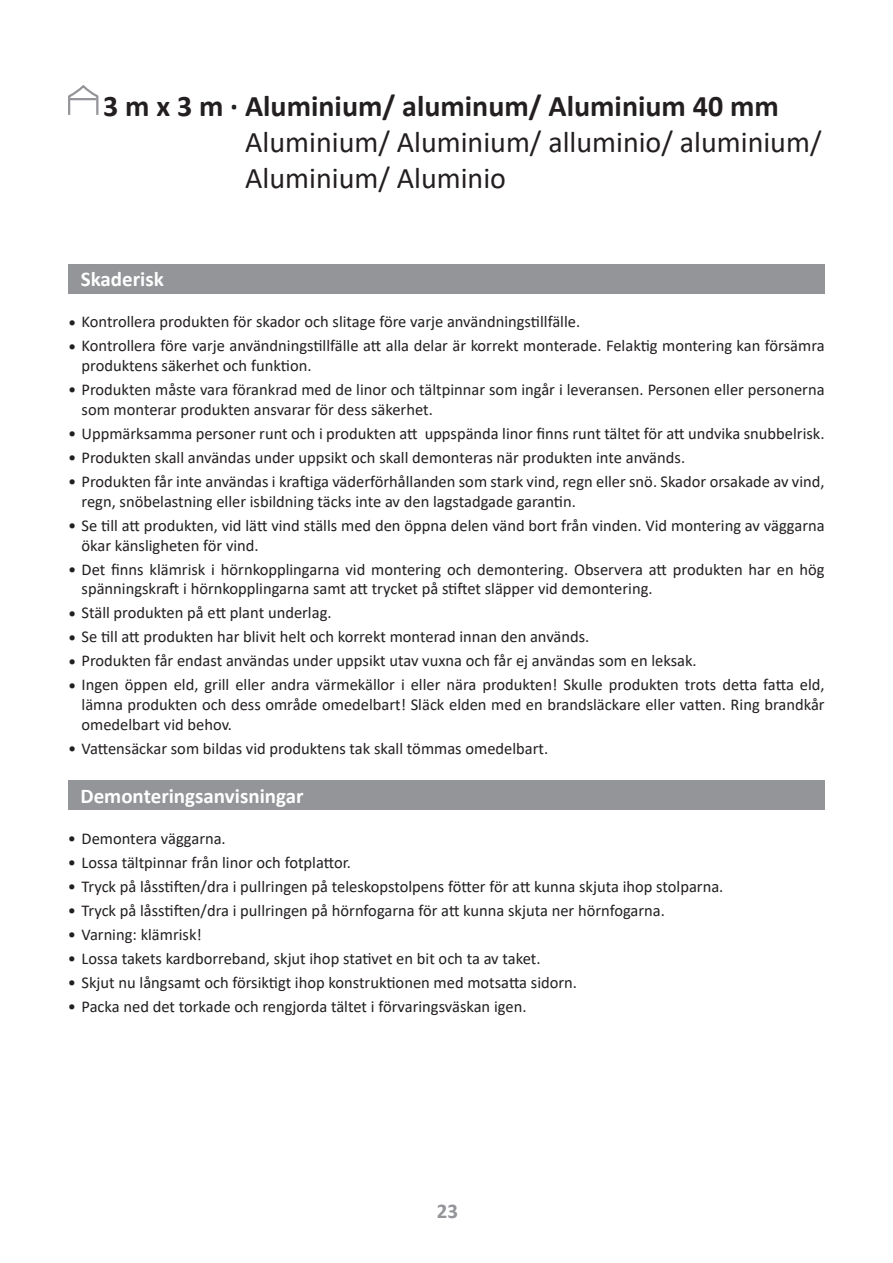
<style>
.page{position:relative;width:893px;height:1263px;background:#fff}
.page>*{position:absolute;margin:0;border:0;box-sizing:border-box;transform-origin:0 0}
.t1{font:30px/36px "Calibri";color:#231f20}
.t2{font:700 30px "Calibri";color:#231f20}
.t3{font:700 21px "Calibri";color:#fff}
.t4{font:700 21px "Calibri";color:#939598}
.t5{font:16.5px/19.8px "Calibri";color:#231f20}
</style>
<div class="page">
<svg style="left:68px;top:85px;width:31px;height:30px"></svg>
<hr style="left:70px;top:98px;width:26px;height:2px;background:#939598">
<div style="left:68px;top:264px;width:757px;height:30px;background:#939598"></div>
<div style="left:68px;top:780px;width:757px;height:30px;background:#939598"></div>
<h1 class="t2" style="left:103px;top:85px;width:677px">3 m x 3 m · Aluminium/ aluminum/ Aluminium 40 mm</h1>
<h1 class="t1" style="left:245px;top:123px;width:578px">Aluminium/ Aluminium/ alluminio/ aluminium/<br>Aluminium/ Aluminio</h1>
<p class="t3" style="left:81px;top:264px;width:85px">Skaderisk</p>
<p class="t5" style="left:68px;top:312px;width:514px">• Kontrollera produkten för skador och slitage före varje användningstillfälle.</p>
<p class="t5" style="left:82px;top:336px;width:745px;text-indent:-14px">• Kontrollera före varje användningstillfälle att alla delar är korrekt monterade. Felaktig montering kan försämra produktens säkerhet och funktion.</p>
<p class="t5" style="left:82px;top:379px;width:745px;text-indent:-14px">• Produkten måste vara förankrad med de linor och tältpinnar som ingår i leveransen. Personen eller personerna som monterar produkten ansvarar för dess säkerhet.</p>
<p class="t5" style="left:68px;top:423px;width:758px">• Uppmärksamma personer runt och i produkten att uppspända linor finns runt tältet för att undvika snubbelrisk.</p>
<p class="t5" style="left:68px;top:447px;width:619px">• Produkten skall användas under uppsikt och skall demonteras när produkten inte används.</p>
<p class="t5" style="left:82px;top:471px;width:745px;text-indent:-14px">• Produkten får inte användas i kraftiga väderförhållanden som stark vind, regn eller snö. Skador orsakade av vind, regn, snöbelastning eller isbildning täcks inte av den lagstadgade garantin.</p>
<p class="t5" style="left:82px;top:515px;width:745px;text-indent:-14px">• Se till att produkten, vid lätt vind ställs med den öppna delen vänd bort från vinden. Vid montering av väggarna ökar känsligheten för vind.</p>
<p class="t5" style="left:82px;top:559px;width:745px;text-indent:-14px">• Det finns klämrisk i hörnkopplingarna vid montering och demontering. Observera att produkten har en hög spänningskraft i hörnkopplingarna samt att trycket på stiftet släpper vid demontering.</p>
<p class="t5" style="left:68px;top:603px;width:265px">• Ställ produkten på ett plant underlag.</p>
<p class="t5" style="left:68px;top:627px;width:523px">• Se till att produkten har blivit helt och korrekt monterad innan den används.</p>
<p class="t5" style="left:68px;top:651px;width:630px">• Produkten får endast användas under uppsikt utav vuxna och får ej användas som en leksak.</p>
<p class="t5" style="left:82px;top:675px;width:745px;text-align:justify;text-indent:-14px">• Ingen öppen eld, grill eller andra värmekällor i eller nära produkten! Skulle produkten trots detta fatta eld, lämna produkten och dess område omedelbart! Släck elden med en brandsläckare eller vatten. Ring brandkår omedelbart vid behov.</p>
<p class="t5" style="left:68px;top:738px;width:482px">• Vattensäckar som bildas vid produktens tak skall tömmas omedelbart.</p>
<p class="t3" style="left:80px;top:781px;width:225px">Demonteringsanvisningar</p>
<p class="t5" style="left:68px;top:828px;width:159px">• Demontera väggarna.</p>
<p class="t5" style="left:68px;top:852px;width:285px">• Lossa tältpinnar från linor och fotplattor.</p>
<p class="t5" style="left:68px;top:876px;width:657px">• Tryck på låsstiften/dra i pullringen på teleskopstolpens fötter för att kunna skjuta ihop stolparna.</p>
<p class="t5" style="left:68px;top:900px;width:599px">• Tryck på låsstiften/dra i pullringen på hörnfogarna för att kunna skjuta ner hörnfogarna.</p>
<p class="t5" style="left:68px;top:924px;width:135px">• Varning: klämrisk!</p>
<p class="t5" style="left:68px;top:948px;width:474px">• Lossa takets kardborreband, skjut ihop stativet en bit och ta av taket.</p>
<p class="t5" style="left:68px;top:972px;width:511px">• Skjut nu långsamt och försiktigt ihop konstruktionen med motsatta sidorn.</p>
<p class="t5" style="left:68px;top:996px;width:460px">• Packa ned det torkade och rengjorda tältet i förvaringsväskan igen.</p>
<p class="t4" style="left:437px;top:1196px;width:23px">23</p>
</div>
